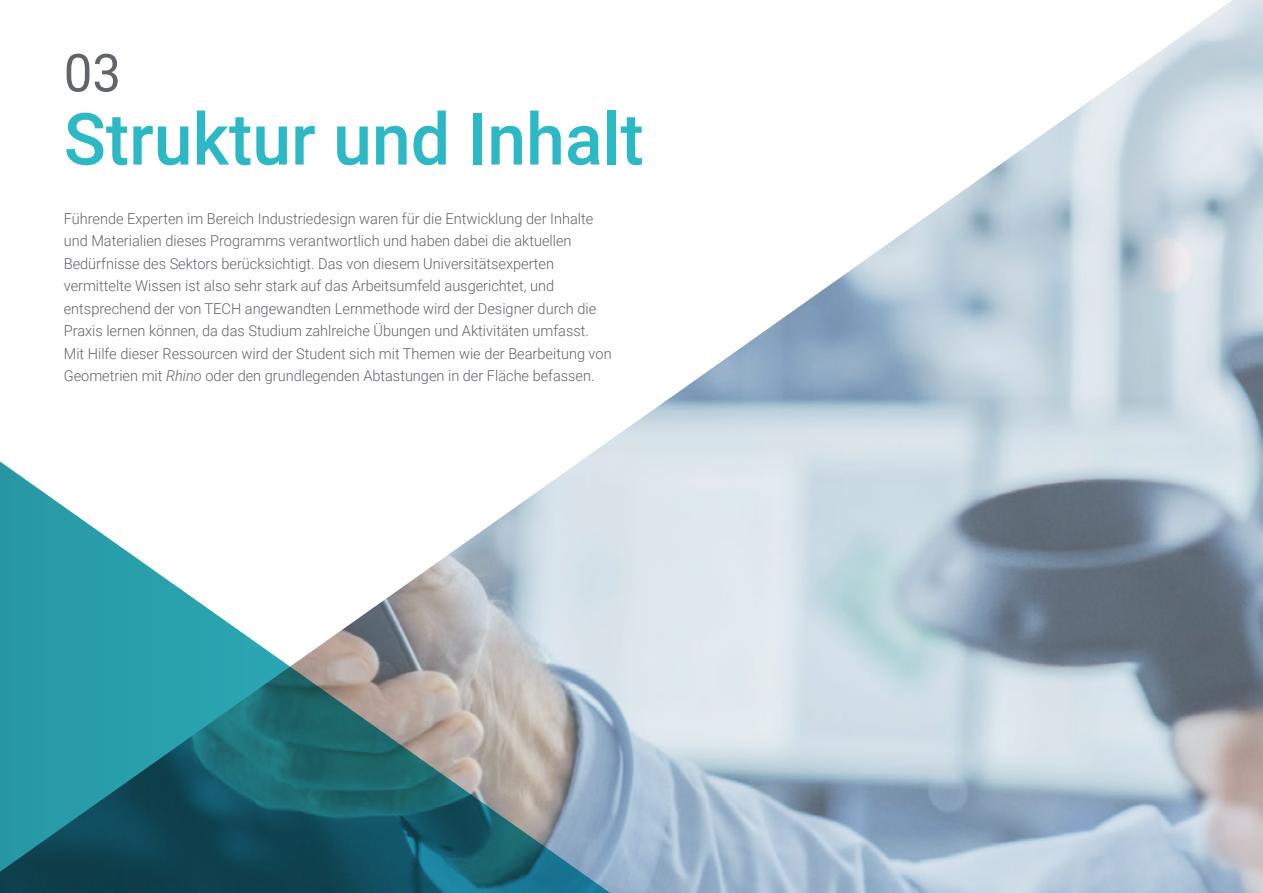
<style>
.page{position:relative;width:1263px;height:893px;background:#fff}
.page>*{position:absolute;margin:0;border:0;box-sizing:border-box;transform-origin:0 0}
.t1{font:500 72px "Roboto";color:#2db8c5}
.t2{font:52.5px "Roboto";color:#61646a}
.t3{font:300 15px/22.5px "Roboto";color:#61646a}
.s1{font-style:italic}
</style>
<div class="page">
<img style="left:602px;top:0;width:661px;height:893px">
<svg style="left:0;top:446px;width:640px;height:447px"></svg>
<h2 class="t2" style="left:64px;top:36px;width:59px">03</h2>
<h1 class="t1" style="left:64px;top:89px;width:581px">Struktur und Inhalt</h1>
<p class="t3" style="left:64px;top:207px;width:549px">Führende Experten im Bereich Industriedesign waren für die Entwicklung der Inhalte und Materialien dieses Programms verantwortlich und haben dabei die aktuellen Bedürfnisse des Sektors berücksichtigt. Das von diesem Universitätsexperten vermittelte Wissen ist also sehr stark auf das Arbeitsumfeld ausgerichtet, und entsprechend der von TECH angewandten Lernmethode wird der Designer durch die Praxis lernen können, da das Studium zahlreiche Übungen und Aktivitäten umfasst.<br>Mit Hilfe dieser Ressourcen wird der Student sich mit Themen wie der Bearbeitung von Geometrien mit <span class="s1">Rhino</span> oder den grundlegenden Abtastungen in der Fläche befassen.</p>
</div>
